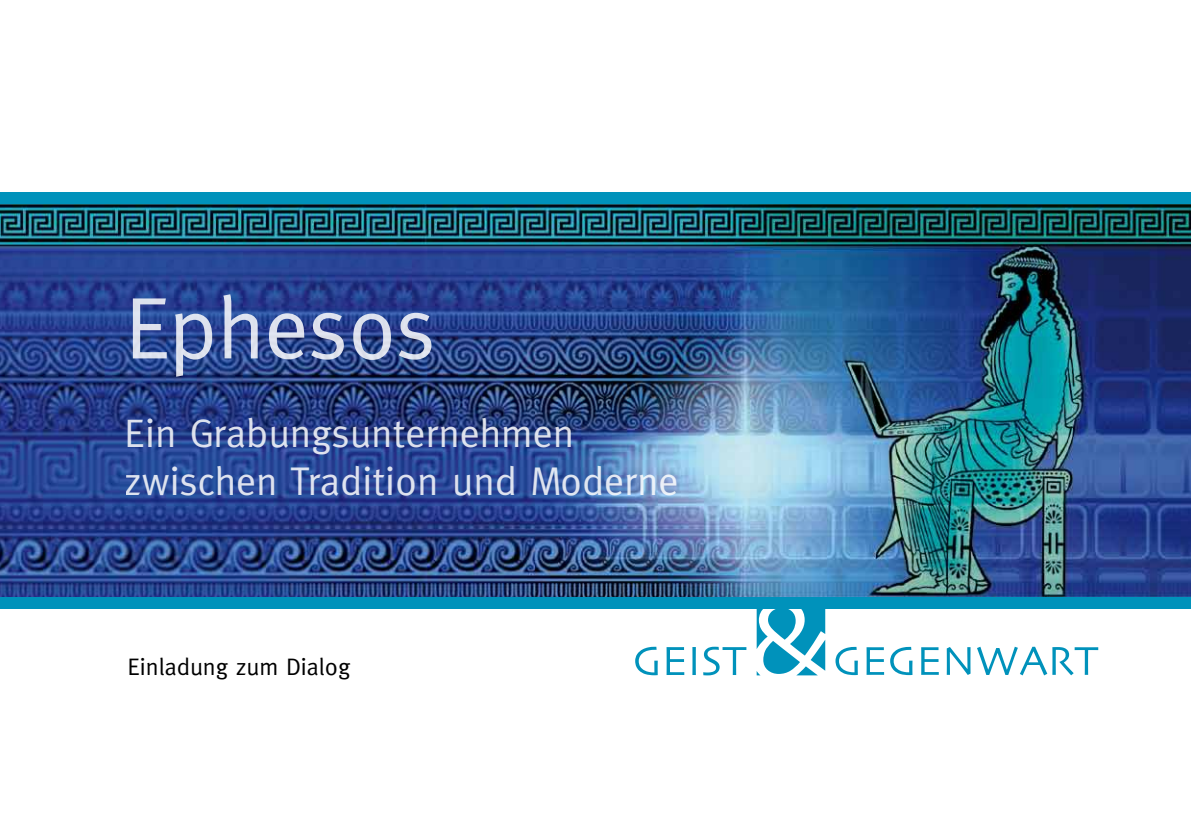
<style>
.page{position:relative;width:1191px;height:840px;background:#fff}
.page>*{position:absolute;margin:0;border:0;box-sizing:border-box;transform-origin:0 0}
.t1{font:88px "Meta";color:#fff}
.t2{font:40px/48px "Meta";color:#fff}
.t3{font:24px "Meta";color:#000}
</style>
<div class="page">
<svg style="left:635px;top:646px;width:23px;height:29px"></svg>
<svg style="left:666px;top:647px;width:18px;height:27px"></svg>
<svg style="left:692px;top:647px;width:4px;height:27px"></svg>
<svg style="left:703px;top:646px;width:43px;height:29px"></svg>
<svg style="left:756px;top:608px;width:69px;height:67px"></svg>
<svg style="left:835px;top:646px;width:23px;height:28px"></svg>
<svg style="left:866px;top:647px;width:18px;height:27px"></svg>
<svg style="left:890px;top:646px;width:22px;height:28px"></svg>
<svg style="left:921px;top:647px;width:17px;height:27px"></svg>
<svg style="left:946px;top:647px;width:24px;height:27px"></svg>
<svg style="left:977px;top:646px;width:121px;height:29px"></svg>
<img style="left:0;top:203px;width:1191px;height:393px">
<div style="left:0;top:192px;width:1191px;height:11px;background:#0092bb"></div>
<div style="left:0;top:596px;width:1191px;height:12px;background:#0092bb"></div>
<h1 class="t1" style="left:125px;top:277px;width:312px">Ephesos</h1>
<p class="t2" style="left:125px;top:408px;width:555px">Ein Grabungsunternehmen zwischen Tradition und Moderne</p>
<p class="t3" style="left:128px;top:652px;width:224px">Einladung zum Dialog</p>
</div>
